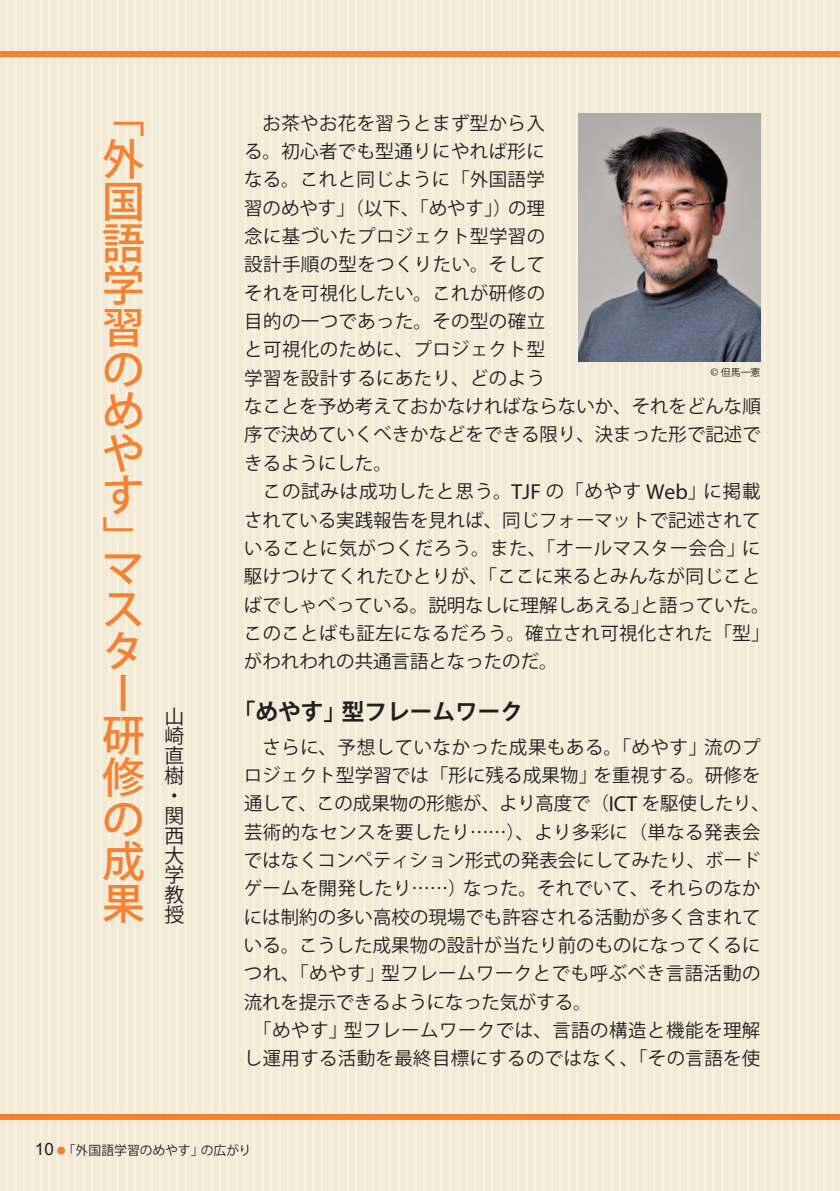
<style>
.page{position:relative;width:840px;height:1191px;background:#fff}
.page>*{position:absolute;margin:0;border:0;box-sizing:border-box;transform-origin:0 0}
.t1{font:500 42.6px/42px "Koz Go Pro";color:#f48232;text-align:justify}
.t2{font:700 22.6px "Koz Go Pro";color:#231f20}
.t3{font:19.8px/19.8px "Koz Go Pro";color:#231f20}
.t4{font:18.4px/28.4px "Koz Go Pro";letter-spacing:.02em;color:#231f20}
.t5{font:18.4px "Koz Go Pro";color:#231f20}
.t6{font:18.4px "Koz Go Pro";letter-spacing:-.005em;color:#231f20}
.t7{font:12.8px "Koz Go Pro";color:#231f20}
.t8{font:10px "Koz Go Pro";color:#231f20}
.s1{font-family:"Myriad Pro";font-size:21.8px}
.s2{font-family:"Myriad Pro";font-size:11.8px}
.s3{font-family:"Arial";font-size:17px}
.s4{font-size:9px;color:#f48232}
</style>
<div class="page">
<div style="left:0;top:0;width:839px;height:1191px;background:#f1ebd6"></div>
<hr style="left:6px;top:0;width:3px;height:1191px;background:#f9f0e2">
<hr style="left:14px;top:0;width:3px;height:1191px;background:#f9f0e2">
<hr style="left:23px;top:0;width:3px;height:1191px;background:#f9f0e2">
<hr style="left:31px;top:0;width:3px;height:1191px;background:#f9f0e2">
<hr style="left:40px;top:0;width:3px;height:1191px;background:#f9f0e2">
<hr style="left:48px;top:0;width:3px;height:1191px;background:#f9f0e2">
<hr style="left:57px;top:0;width:3px;height:1191px;background:#f9f0e2">
<hr style="left:65px;top:0;width:3px;height:1191px;background:#f9f0e2">
<hr style="left:74px;top:0;width:3px;height:1191px;background:#f9f0e2">
<hr style="left:82px;top:0;width:3px;height:1191px;background:#f9f0e2">
<hr style="left:91px;top:0;width:3px;height:1191px;background:#f9f0e2">
<hr style="left:99px;top:0;width:3px;height:1191px;background:#f9f0e2">
<hr style="left:108px;top:0;width:3px;height:1191px;background:#f9f0e2">
<hr style="left:116px;top:0;width:3px;height:1191px;background:#f9f0e2">
<hr style="left:125px;top:0;width:3px;height:1191px;background:#f9f0e2">
<hr style="left:133px;top:0;width:3px;height:1191px;background:#f9f0e2">
<hr style="left:142px;top:0;width:3px;height:1191px;background:#f9f0e2">
<hr style="left:150px;top:0;width:3px;height:1191px;background:#f9f0e2">
<hr style="left:159px;top:0;width:3px;height:1191px;background:#f9f0e2">
<hr style="left:167px;top:0;width:3px;height:1191px;background:#f9f0e2">
<hr style="left:176px;top:0;width:3px;height:1191px;background:#f9f0e2">
<hr style="left:184px;top:0;width:3px;height:1191px;background:#f9f0e2">
<hr style="left:193px;top:0;width:3px;height:1191px;background:#f9f0e2">
<hr style="left:201px;top:0;width:3px;height:1191px;background:#f9f0e2">
<hr style="left:210px;top:0;width:3px;height:1191px;background:#f9f0e2">
<hr style="left:218px;top:0;width:3px;height:1191px;background:#f9f0e2">
<hr style="left:227px;top:0;width:3px;height:1191px;background:#f9f0e2">
<hr style="left:235px;top:0;width:3px;height:1191px;background:#f9f0e2">
<hr style="left:244px;top:0;width:3px;height:1191px;background:#f9f0e2">
<hr style="left:252px;top:0;width:3px;height:1191px;background:#f9f0e2">
<hr style="left:261px;top:0;width:3px;height:1191px;background:#f9f0e2">
<hr style="left:269px;top:0;width:3px;height:1191px;background:#f9f0e2">
<hr style="left:278px;top:0;width:3px;height:1191px;background:#f9f0e2">
<hr style="left:286px;top:0;width:3px;height:1191px;background:#f9f0e2">
<hr style="left:295px;top:0;width:3px;height:1191px;background:#f9f0e2">
<hr style="left:303px;top:0;width:3px;height:1191px;background:#f9f0e2">
<hr style="left:312px;top:0;width:3px;height:1191px;background:#f9f0e2">
<hr style="left:320px;top:0;width:3px;height:1191px;background:#f9f0e2">
<hr style="left:329px;top:0;width:3px;height:1191px;background:#f9f0e2">
<hr style="left:337px;top:0;width:3px;height:1191px;background:#f9f0e2">
<hr style="left:346px;top:0;width:3px;height:1191px;background:#f9f0e2">
<hr style="left:354px;top:0;width:3px;height:1191px;background:#f9f0e2">
<hr style="left:363px;top:0;width:3px;height:1191px;background:#f9f0e2">
<hr style="left:371px;top:0;width:3px;height:1191px;background:#f9f0e2">
<hr style="left:380px;top:0;width:3px;height:1191px;background:#f9f0e2">
<hr style="left:388px;top:0;width:3px;height:1191px;background:#f9f0e2">
<hr style="left:397px;top:0;width:3px;height:1191px;background:#f9f0e2">
<hr style="left:405px;top:0;width:3px;height:1191px;background:#f9f0e2">
<hr style="left:414px;top:0;width:3px;height:1191px;background:#f9f0e2">
<hr style="left:422px;top:0;width:3px;height:1191px;background:#f9f0e2">
<hr style="left:431px;top:0;width:3px;height:1191px;background:#f9f0e2">
<hr style="left:439px;top:0;width:3px;height:1191px;background:#f9f0e2">
<hr style="left:448px;top:0;width:3px;height:1191px;background:#f9f0e2">
<hr style="left:456px;top:0;width:3px;height:1191px;background:#f9f0e2">
<hr style="left:465px;top:0;width:3px;height:1191px;background:#f9f0e2">
<hr style="left:473px;top:0;width:3px;height:1191px;background:#f9f0e2">
<hr style="left:482px;top:0;width:3px;height:1191px;background:#f9f0e2">
<hr style="left:490px;top:0;width:3px;height:1191px;background:#f9f0e2">
<hr style="left:499px;top:0;width:3px;height:1191px;background:#f9f0e2">
<hr style="left:507px;top:0;width:3px;height:1191px;background:#f9f0e2">
<hr style="left:516px;top:0;width:3px;height:1191px;background:#f9f0e2">
<hr style="left:524px;top:0;width:3px;height:1191px;background:#f9f0e2">
<hr style="left:533px;top:0;width:3px;height:1191px;background:#f9f0e2">
<hr style="left:541px;top:0;width:3px;height:1191px;background:#f9f0e2">
<hr style="left:550px;top:0;width:3px;height:1191px;background:#f9f0e2">
<hr style="left:558px;top:0;width:3px;height:1191px;background:#f9f0e2">
<hr style="left:567px;top:0;width:3px;height:1191px;background:#f9f0e2">
<hr style="left:575px;top:0;width:3px;height:1191px;background:#f9f0e2">
<hr style="left:584px;top:0;width:3px;height:1191px;background:#f9f0e2">
<hr style="left:592px;top:0;width:3px;height:1191px;background:#f9f0e2">
<hr style="left:601px;top:0;width:3px;height:1191px;background:#f9f0e2">
<hr style="left:609px;top:0;width:3px;height:1191px;background:#f9f0e2">
<hr style="left:618px;top:0;width:3px;height:1191px;background:#f9f0e2">
<hr style="left:626px;top:0;width:3px;height:1191px;background:#f9f0e2">
<hr style="left:635px;top:0;width:3px;height:1191px;background:#f9f0e2">
<hr style="left:643px;top:0;width:3px;height:1191px;background:#f9f0e2">
<hr style="left:652px;top:0;width:3px;height:1191px;background:#f9f0e2">
<hr style="left:660px;top:0;width:3px;height:1191px;background:#f9f0e2">
<hr style="left:669px;top:0;width:3px;height:1191px;background:#f9f0e2">
<hr style="left:677px;top:0;width:3px;height:1191px;background:#f9f0e2">
<hr style="left:686px;top:0;width:3px;height:1191px;background:#f9f0e2">
<hr style="left:694px;top:0;width:3px;height:1191px;background:#f9f0e2">
<hr style="left:703px;top:0;width:3px;height:1191px;background:#f9f0e2">
<hr style="left:711px;top:0;width:3px;height:1191px;background:#f9f0e2">
<hr style="left:720px;top:0;width:3px;height:1191px;background:#f9f0e2">
<hr style="left:729px;top:0;width:2px;height:1191px;background:#f9f0e2">
<hr style="left:737px;top:0;width:3px;height:1191px;background:#f9f0e2">
<hr style="left:746px;top:0;width:2px;height:1191px;background:#f9f0e2">
<hr style="left:754px;top:0;width:3px;height:1191px;background:#f9f0e2">
<hr style="left:763px;top:0;width:2px;height:1191px;background:#f9f0e2">
<hr style="left:771px;top:0;width:3px;height:1191px;background:#f9f0e2">
<hr style="left:780px;top:0;width:2px;height:1191px;background:#f9f0e2">
<hr style="left:788px;top:0;width:3px;height:1191px;background:#f9f0e2">
<hr style="left:797px;top:0;width:2px;height:1191px;background:#f9f0e2">
<hr style="left:805px;top:0;width:3px;height:1191px;background:#f9f0e2">
<hr style="left:814px;top:0;width:2px;height:1191px;background:#f9f0e2">
<hr style="left:822px;top:0;width:3px;height:1191px;background:#f9f0e2">
<hr style="left:831px;top:0;width:2px;height:1191px;background:#f9f0e2">
<div style="left:0;top:51px;width:839px;height:6px;background:#f48232"></div>
<div style="left:0;top:1114px;width:839px;height:6px;background:#f48232"></div>
<img style="left:578px;top:113px;width:182px;height:248px">
<h1 class="t1" style="left:102px;top:98px;width:43px">「外国語学習のめやす」</h1>
<h1 class="t1" style="left:102px;top:549px;width:44px;text-align:left">マスター研修の成果</h1>
<p class="t3" style="left:164px;top:707px;width:21px">山崎直樹・関西大学教授</p>
<p class="t4" style="left:244px;top:109px;width:518px;text-indent:18px">お茶やお花を習うとまず型から入<br>る。初心者でも型通りにやれば形に<br>なる。これと同じように「外国語学<br>習のめやす」（以下、「めやす」）の理<br>念に基づいたプロジェクト型学習の<br>設計手順の型をつくりたい。そして<br>それを可視化したい。これが研修の<br>目的の一つであった。その型の確立<br>と可視化のために、プロジェクト型<br>学習を設計するにあたり、どのよう<br>なことを予め考えておかなければならないか、それをどんな順序で決めていくべきかなどをできる限り、決まった形で記述できるようにした。</p>
<p class="t4" style="left:244px;top:478px;width:527px;text-indent:19px">この試みは成功したと思う。<span class="s1">TJF</span> の「めやす <span class="s1">Web</span>」に掲載されている実践報告を見れば、同じフォーマットで記述されていることに気がつくだろう。また、「オールマスター会合」に駆けつけてくれたひとりが、「ここに来るとみんなが同じことばでしゃべっている。説明なしに理解しあえる」と語っていた。このことばも証左になるだろう。確立され可視化された「型」がわれわれの共通言語となったのだ。</p>
<p class="t2" style="left:232px;top:697px;width:292px">「めやす」型フレームワーク</p>
<p class="t4" style="left:262px;top:733px;width:499px">さらに、予想していなかった成果もある。「めやす」流のプ</p>
<p class="t4" style="left:244px;top:761px;width:518px">ロジェクト型学習では「形に残る成果物」を重視する。研修を</p>
<p class="t6" style="left:244px;top:791px;width:527px">通して、この成果物の形態が、より高度で（<span class="s1">ICT</span> を駆使したり、</p>
<p class="t4" style="left:244px;top:818px;width:517px">芸術的なセンスを要したり……）、より多彩に（単なる発表会</p>
<p class="t4" style="left:244px;top:846px;width:518px">ではなくコンペティション形式の発表会にしてみたり、ボード</p>
<p class="t4" style="left:244px;top:874px;width:517px">ゲームを開発したり……）なった。それでいて、それらのなか</p>
<p class="t5" style="left:244px;top:905px;width:518px">には制約の多い高校の現場でも許容される活動が多く含まれて</p>
<p class="t5" style="left:244px;top:933px;width:518px">いる。こうした成果物の設計が当たり前のものになってくるに</p>
<p class="t4" style="left:244px;top:959px;width:518px">つれ、「めやす」型フレームワークとでも呼ぶべき言語活動の</p>
<p class="t6" style="left:244px;top:990px;width:349px">流れを提示できるようになった気がする。</p>
<p class="t4" style="left:253px;top:1016px;width:508px">「めやす」型フレームワークでは、言語の構造と機能を理解</p>
<p class="t4" style="left:244px;top:1045px;width:517px">し運用する活動を最終目標にするのではなく、「その言語を使</p>
<p class="t8" style="left:710px;top:366px;width:52px"><span class="s2">©</span> 但馬一憲</p>
<p class="t7" style="left:35px;top:1142px;width:217px"><span class="s3">10</span> <span class="s4">●</span>「外国語学習のめやす」の広がり</p>
</div>
